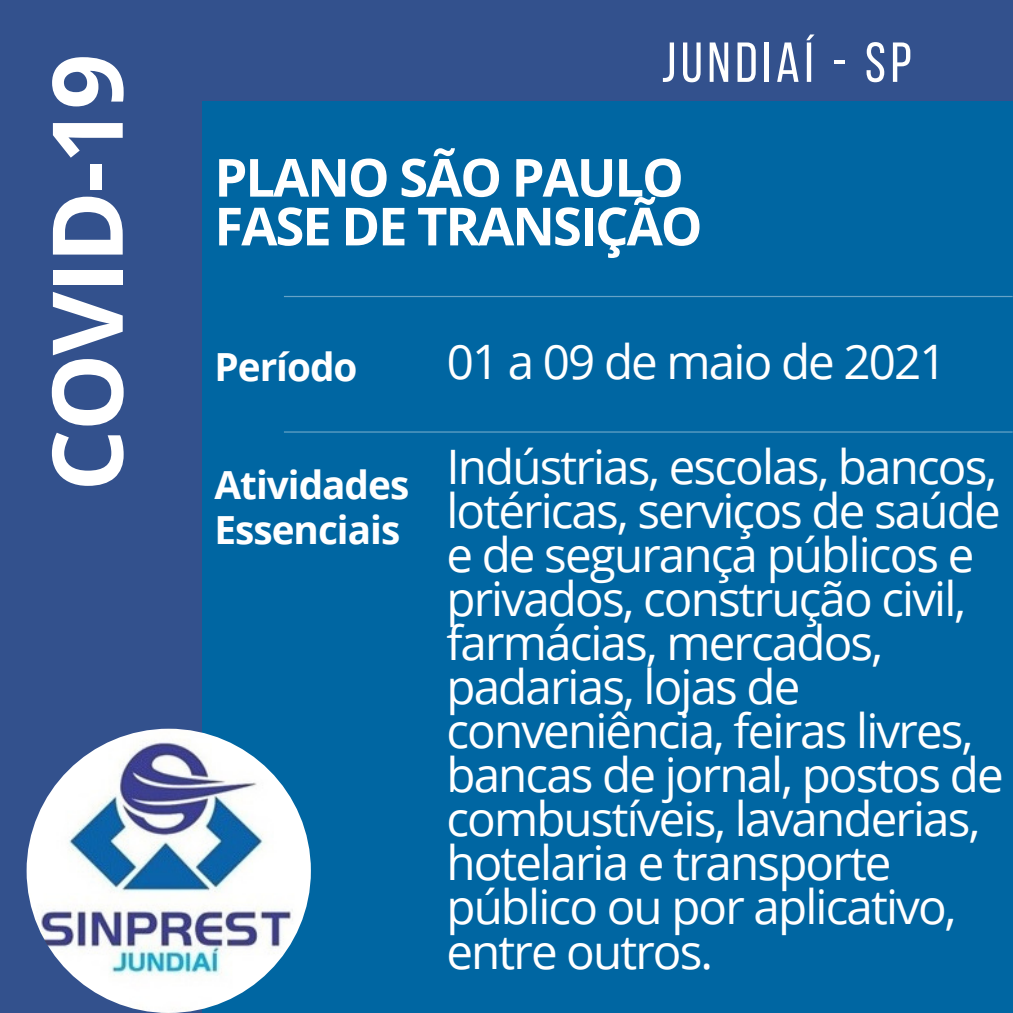
<style>
.page{position:relative;width:1013px;height:1013px;background:#fff}
.page>*{position:absolute;margin:0;border:0;box-sizing:border-box;transform-origin:0 0}
.t1{font:700 97.75px "Open Sans";letter-spacing:-.02em;color:#fff}
.t2{font:56.25px "Bebas Neue";letter-spacing:.085em;color:#fff}
.t3{font:700 52.5px "Open Sans";letter-spacing:-.04em;color:#fff}
.t4{font:47.5px/44px "Open Sans";letter-spacing:-.04em;color:#fff}
.t5{font:700 38.75px/45px "Open Sans";letter-spacing:-.025em;color:#fff}
</style>
<div class="page">
<div style="left:0;top:0;width:1012px;height:1012px;background:#33518d"></div>
<div style="left:202px;top:101px;width:810px;height:911px;background:#0066a2"></div>
<svg style="left:284px;top:296px;width:728px;height:1px"></svg>
<svg style="left:284px;top:431px;width:728px;height:1px"></svg>
<img style="left:27px;top:728px;width:284px;height:284px;border-radius:50%">
<p class="t1" style="left:18px;top:491px;width:439px;rotate:-90deg">COVID-19</p>
<p class="t2" style="left:661px;top:40px;width:251px">JUNDIAÍ - SP</p>
<p class="t3" style="left:214px;top:140px;width:471px">PLANO SÃO PAULO</p>
<p class="t3" style="left:214px;top:189px;width:489px">FASE DE TRANSIÇÃO</p>
<p class="t5" style="left:214px;top:343px;width:145px">Período</p>
<p class="t4" style="left:447px;top:338px;width:501px">01 a 09 de maio de 2021</p>
<p class="t5" style="left:214px;top:462px;width:196px">Atividades<br>Essenciais</p>
<p class="t4" style="left:446px;top:443px;width:559px">Indústrias, escolas, bancos, lotéricas, serviços de saúde e de segurança públicos e privados, construção civil, farmácias, mercados, padarias, lojas de conveniência, feiras livres, bancas de jornal, postos de combustíveis, lavanderias, hotelaria e transporte público ou por aplicativo, entre outros.</p>
</div>
